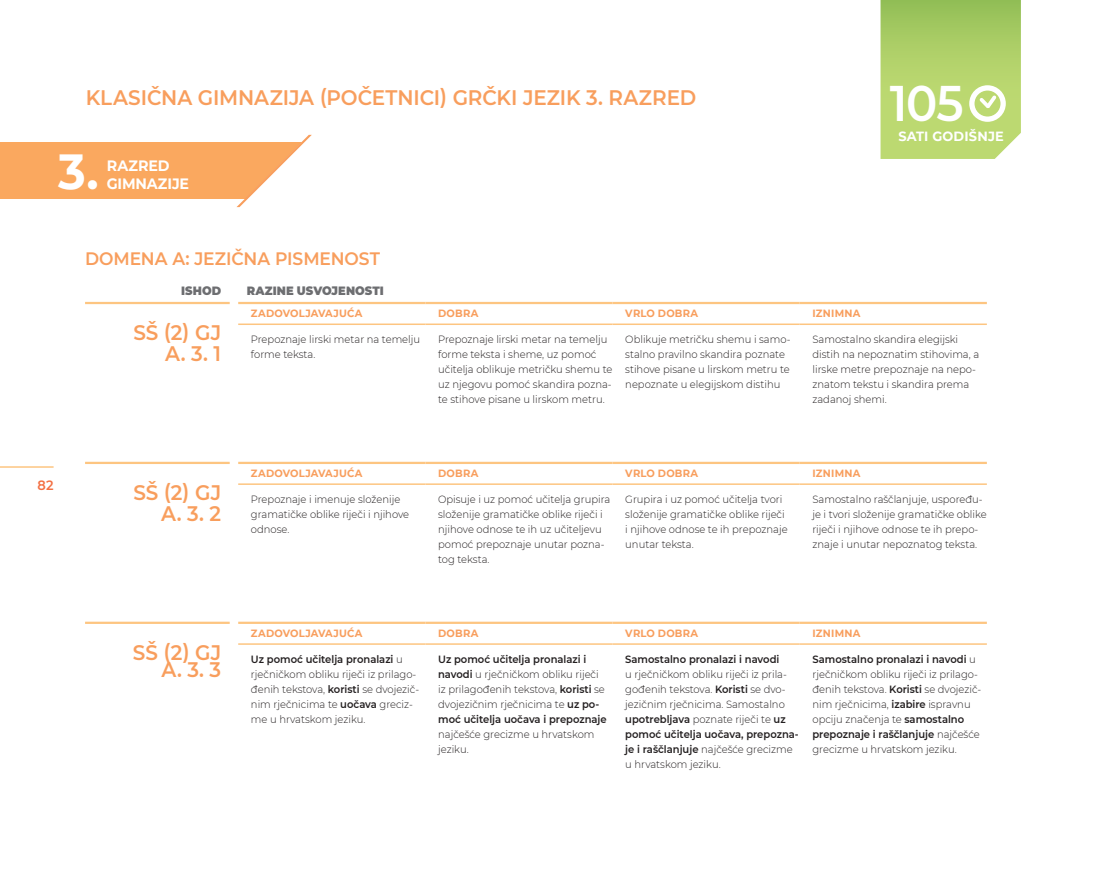
<style>
.page{position:relative;width:1106px;height:893px;background:#fff}
.page>*{position:absolute;margin:0;border:0;box-sizing:border-box;transform-origin:0 0}
.t1{font:600 49.95px "Montserrat";color:#fff;scale:.93 1}
.t2{font:700 49.2px "Montserrat";color:#fff;scale:.95 1}
.t3{font:600 21px/21px "Montserrat";color:#f89e5d;text-align:right;scale:.95 1}
.t4{font:600 18px "Montserrat";letter-spacing:-.005em;color:#f89e5d;scale:.95 1}
.t5{font:700 15px "Montserrat";letter-spacing:-.01em;color:#fff;scale:.95 1}
.t6{font:600 13.5px "Montserrat";color:#f37043;scale:.95 1}
.t7{font:700 13.35px "Montserrat";letter-spacing:.015em;color:#fff}
.t8{font:900 12px "Montserrat";letter-spacing:.005em;color:#6d6e71;scale:.95 1}
.t9{font:300 10.5px/15px "Montserrat";color:#231f20;scale:.95 1}
.t10{font:600 10.5px/15px "Montserrat";color:#231f20;scale:.95 1}
.t11{font:700 10.5px "Montserrat";letter-spacing:.02em;color:#f89e5d;scale:.95 1}
.s1{font-weight:600}
.s2{font-weight:300}
</style>
<div class="page">
<hr style="left:0;top:466px;width:54px;height:2px;background:#fdc581">
<svg style="left:880px;top:0;width:140px;height:159px;background:#b5d472"></svg>
<hr style="left:85px;top:302px;width:145px;height:2px;background:#fdc581">
<hr style="left:85px;top:462px;width:145px;height:2px;background:#fdc581">
<hr style="left:85px;top:622px;width:145px;height:2px;background:#fdc581">
<hr style="left:238px;top:302px;width:187px;height:2px;background:#fdc581">
<hr style="left:425px;top:302px;width:187px;height:2px;background:#fdc581">
<hr style="left:612px;top:302px;width:187px;height:2px;background:#fdc581">
<hr style="left:799px;top:302px;width:187px;height:2px;background:#fdc581">
<hr style="left:238px;top:462px;width:187px;height:2px;background:#fdc581">
<hr style="left:425px;top:462px;width:187px;height:2px;background:#fdc581">
<hr style="left:612px;top:462px;width:187px;height:2px;background:#fdc581">
<hr style="left:799px;top:462px;width:187px;height:2px;background:#fdc581">
<hr style="left:238px;top:622px;width:187px;height:2px;background:#fdc581">
<hr style="left:425px;top:622px;width:187px;height:2px;background:#fdc581">
<hr style="left:612px;top:622px;width:187px;height:2px;background:#fdc581">
<hr style="left:799px;top:622px;width:187px;height:2px;background:#fdc581">
<hr style="left:238px;top:323px;width:187px;height:2px;background:#fdc581">
<hr style="left:425px;top:323px;width:187px;height:2px;background:#fdc581">
<hr style="left:612px;top:323px;width:187px;height:2px;background:#fdc581">
<hr style="left:799px;top:323px;width:187px;height:2px;background:#fdc581">
<hr style="left:238px;top:483px;width:187px;height:2px;background:#fdc581">
<hr style="left:425px;top:483px;width:187px;height:2px;background:#fdc581">
<hr style="left:612px;top:483px;width:187px;height:2px;background:#fdc581">
<hr style="left:799px;top:483px;width:187px;height:2px;background:#fdc581">
<hr style="left:238px;top:643px;width:187px;height:2px;background:#fdc581">
<hr style="left:425px;top:643px;width:187px;height:2px;background:#fdc581">
<hr style="left:612px;top:643px;width:187px;height:2px;background:#fdc581">
<hr style="left:799px;top:643px;width:187px;height:2px;background:#fdc581">
<div style="left:0;top:142px;width:332px;height:57px;background:#faa85f"></div>
<svg style="left:236px;top:134px;width:96px;height:74px"></svg>
<h3 class="t3" style="left:86px;top:86px;width:644px">KLASIČNA GIMNAZIJA (POČETNICI) GRČKI JEZIK 3. RAZRED</h3>
<h2 class="t2" style="left:58px;top:136px;width:44px">3.</h2>
<h3 class="t5" style="left:107px;top:155px;width:68px">RAZRED</h3>
<h3 class="t5" style="left:107px;top:173px;width:88px">GIMNAZIJE</h3>
<h1 class="t1" style="left:890px;top:68px;width:81px">105</h1>
<p class="t7" style="left:898px;top:127px;width:107px">SATI GODIŠNJE</p>
<p class="t6" style="left:38px;top:476px;width:18px">82</p>
<h3 class="t4" style="left:85px;top:246px;width:312px">DOMENA A: JEZIČNA PISMENOST</h3>
<p class="t8" style="left:181px;top:281px;width:44px">ISHOD</p>
<p class="t8" style="left:247px;top:281px;width:146px">RAZINE USVOJENOSTI</p>
<h3 class="t3" style="left:133px;top:321px;width:94px">SŠ (2) GJ<br>A. 3. 1</h3>
<p class="t11" style="left:251px;top:306px;width:119px">ZADOVOLJAVAJUĆA</p>
<p class="t11" style="left:438px;top:306px;width:44px">DOBRA</p>
<p class="t11" style="left:625px;top:306px;width:78px">VRLO DOBRA</p>
<p class="t11" style="left:812px;top:306px;width:52px">IZNIMNA</p>
<p class="t9" style="left:251px;top:331px;width:180px">Prepoznaje lirski metar na temelju forme teksta.</p>
<p class="t9" style="left:438px;top:331px;width:185px">Prepoznaje lirski metar na temelju forme teksta i sheme, uz pomoć učitelja oblikuje metričku shemu te uz njegovu pomoć skandira pozna&shy;te stihove pisane u lirskom metru.</p>
<p class="t9" style="left:625px;top:331px;width:175px">Oblikuje metričku shemu i samo&shy;stalno pravilno skandira poznate stihove pisane u lirskom metru te nepoznate u elegijskom distihu</p>
<p class="t9" style="left:812px;top:331px;width:177px">Samostalno skandira elegijski distih na nepoznatim stihovima, a lirske metre prepoznaje na nepo&shy;znatom tekstu i skandira prema zadanoj shemi.</p>
<h3 class="t3" style="left:133px;top:481px;width:94px">SŠ (2) GJ<br>A. 3. 2</h3>
<h3 class="t3" style="left:133px;top:643px;width:94px;line-height:16.5px">SŠ (2) GJ<br>A. 3. 3</h3>
<p class="t11" style="left:251px;top:466px;width:119px">ZADOVOLJAVAJUĆA</p>
<p class="t11" style="left:438px;top:466px;width:44px">DOBRA</p>
<p class="t11" style="left:625px;top:466px;width:78px">VRLO DOBRA</p>
<p class="t11" style="left:812px;top:466px;width:52px">IZNIMNA</p>
<p class="t9" style="left:251px;top:491px;width:168px">Prepoznaje i imenuje složenije gramatičke oblike riječi i njihove odnose.</p>
<p class="t9" style="left:438px;top:491px;width:183px">Opisuje i uz pomoć učitelja grupira složenije gramatičke oblike riječi i njihove odnose te ih uz učiteljevu pomoć prepoznaje unutar pozna&shy;tog teksta.</p>
<p class="t9" style="left:625px;top:491px;width:172px">Grupira i uz pomoć učitelja tvori složenije gramatičke oblike riječi i njihove odnose te ih prepoznaje unutar teksta.</p>
<p class="t9" style="left:812px;top:491px;width:185px">Samostalno raščlanjuje, uspoređu&shy;je i tvori složenije gramatičke oblike riječi i njihove odnose te ih prepo&shy;znaje i unutar nepoznatog teksta.</p>
<p class="t11" style="left:251px;top:626px;width:119px">ZADOVOLJAVAJUĆA</p>
<p class="t11" style="left:438px;top:626px;width:44px">DOBRA</p>
<p class="t11" style="left:625px;top:626px;width:78px">VRLO DOBRA</p>
<p class="t11" style="left:812px;top:626px;width:52px">IZNIMNA</p>
<p class="t9" style="left:251px;top:651px;width:179px"><span class="s1">Uz pomoć učitelja pronalazi</span> u rječničkom obliku riječi iz prilago&shy;đenih tekstova, <span class="s1">koristi</span> se dvojezič&shy;nim rječnicima te <span class="s1">uočava</span> greciz&shy;me u hrvatskom jeziku.</p>
<p class="t10" style="left:438px;top:651px;width:179px">Uz pomoć učitelja pronalazi i navodi <span class="s2">u rječničkom obliku riječi iz prilagođenih tekstova,</span> koristi <span class="s2">se dvojezičnim rječnicima te</span> uz po&shy;moć učitelja uočava i prepoznaje</p>
<p class="t9" style="left:438px;top:726px;width:166px">najčešće grecizme u hrvatskom jeziku.</p>
<p class="t9" style="left:812px;top:651px;width:179px"><span class="s1">Samostalno pronalazi i navodi</span> u rječničkom obliku riječi iz prilago&shy;đenih tekstova. <span class="s1">Koristi</span> se dvojezič&shy;nim rječnicima, <span class="s1">izabire</span> ispravnu opciju značenja te <span class="s1">samostalno prepoznaje i raščlanjuje</span> najčešće grecizme u hrvatskom jeziku.</p>
<p class="t10" style="left:625px;top:651px;width:164px">Samostalno pronalazi i navodi</p>
<p class="t9" style="left:625px;top:666px;width:184px">u rječničkom obliku riječi iz prila&shy;gođenih tekstova. <span class="s1">Koristi</span> se dvo&shy;jezičnim rječnicima. Samostalno <span class="s1">upotrebljava</span> poznate riječi te <span class="s1">uz pomoć učitelja uočava, prepozna&shy;je i raščlanjuje</span> najčešće grecizme u hrvatskom jeziku.</p>
</div>
